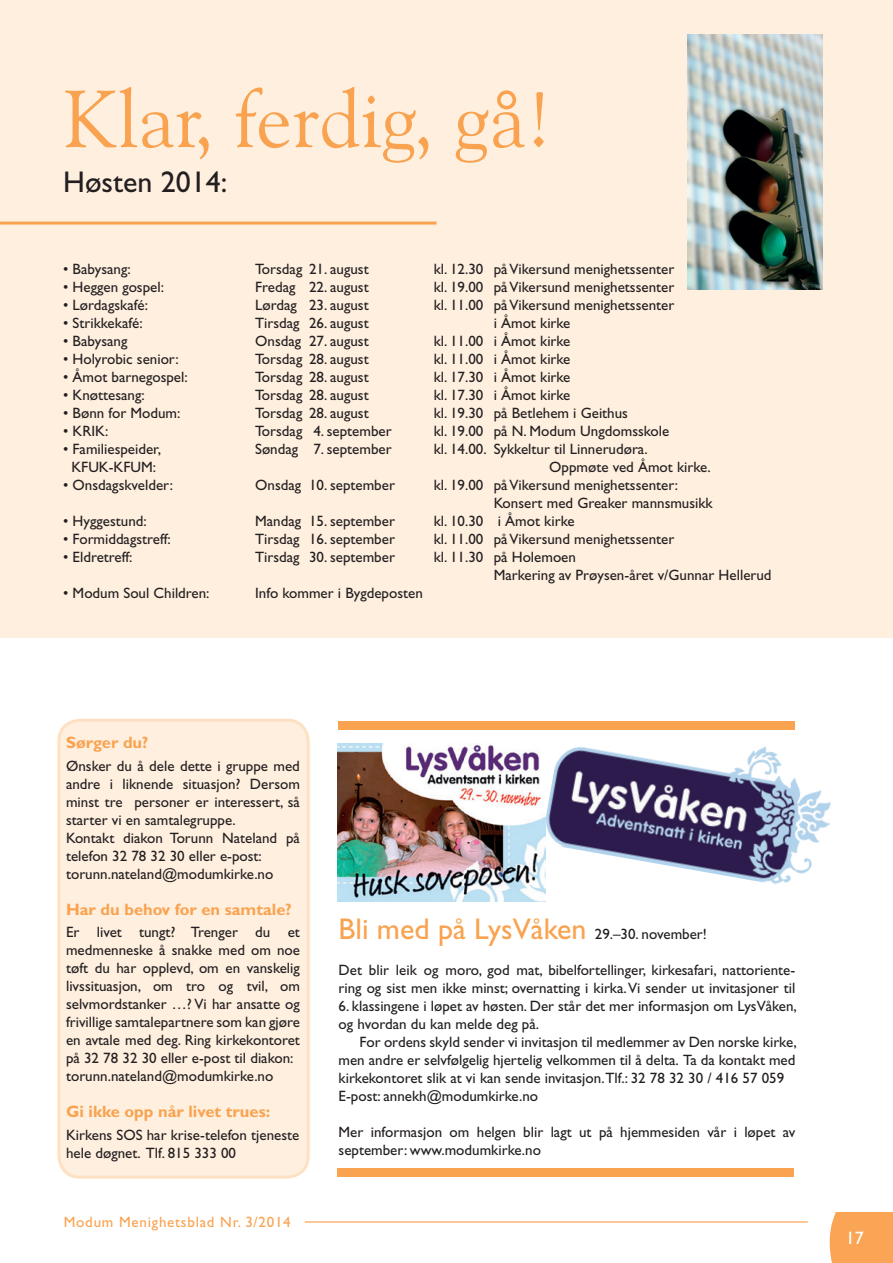
<style>
.page{position:relative;width:893px;height:1263px;background:#fff}
.page>*{position:absolute;margin:0;border:0;box-sizing:border-box;transform-origin:0 0}
.t1{font:81px "Goudy Old Style BT";color:#f9a350}
.t2{font:30px "Gill Sans";color:#f9a350}
.t3{font:30px "Gill Sans";color:#231f20}
.t4{font:18px "Gill Sans";color:#fff}
.t5{font:700 16.5px "Gill Sans";color:#f9a350}
.t6{font:15px/18px "Gill Sans";color:#231f20}
.t7{font:15px "Gill Sans";letter-spacing:.05em;color:#f9a350}
.s1{font-size:15px;color:#231f20}
</style>
<div class="page">
<div style="left:830px;top:1212px;width:63px;height:51px;background:#f9a555"></div>
<hr style="left:305px;top:1221px;width:502px;height:1px;background:#f9a350">
<div style="left:339px;top:722px;width:456px;height:8px;background:#f9a350"></div>
<div style="left:0;top:0;width:893px;height:638px;background:#feefdf"></div>
<img style="left:338px;top:743px;width:207px;height:159px">
<img style="left:541px;top:721px;width:290px;height:171px">
<img style="left:688px;top:34px;width:135px;height:255px">
<hr style="left:0;top:222px;width:437px;height:3px;background:#f9a350">
<div style="left:59px;top:720px;width:249px;height:457px;background:#feefdf;border-radius:21px"></div>
<div style="left:57px;top:719px;width:253px;height:460px;border:3px solid #fee0c2;border-radius:21px"></div>
<div style="left:337px;top:1168px;width:457px;height:9px;background:#f9a350"></div>
<h1 class="t1" style="left:63px;top:69px;width:491px">Klar, ferdig, gå!</h1>
<h2 class="t3" style="left:63px;top:164px;width:166px">Høsten 2014:</h2>
<p class="t6" style="left:63px;top:260px;width:69px">• Babysang:</p>
<p class="t6" style="left:255px;top:260px;width:115px">Torsdag 21. august</p>
<p class="t6" style="left:434px;top:260px;width:242px">kl. 12.30 på Vikersund menighetssenter</p>
<p class="t6" style="left:63px;top:278px;width:102px">• Heggen gospel:</p>
<p class="t6" style="left:255px;top:278px;width:115px">Fredag 22. august</p>
<p class="t6" style="left:434px;top:278px;width:242px">kl. 19.00 på Vikersund menighetssenter</p>
<p class="t6" style="left:63px;top:296px;width:86px">• Lørdagskafé:</p>
<p class="t6" style="left:255px;top:296px;width:115px">Lørdag 23. august</p>
<p class="t6" style="left:434px;top:296px;width:242px">kl. 11.00 på Vikersund menighetssenter</p>
<p class="t6" style="left:63px;top:314px;width:81px">• Strikkekafé:</p>
<p class="t6" style="left:255px;top:314px;width:115px">Tirsdag 26. august</p>
<p class="t6" style="left:494px;top:314px;width:78px">i Åmot kirke</p>
<p class="t6" style="left:63px;top:332px;width:66px">• Babysang</p>
<p class="t6" style="left:255px;top:332px;width:115px">Onsdag 27. august</p>
<p class="t6" style="left:434px;top:332px;width:138px">kl. 11.00 i Åmot kirke</p>
<p class="t6" style="left:63px;top:350px;width:117px">• Holyrobic senior:</p>
<p class="t6" style="left:255px;top:350px;width:115px">Torsdag 28. august</p>
<p class="t6" style="left:434px;top:350px;width:138px">kl. 11.00 i Åmot kirke</p>
<p class="t6" style="left:63px;top:368px;width:126px">• Åmot barnegospel:</p>
<p class="t6" style="left:255px;top:368px;width:115px">Torsdag 28. august</p>
<p class="t6" style="left:434px;top:368px;width:138px">kl. 17.30 i Åmot kirke</p>
<p class="t6" style="left:63px;top:386px;width:83px">• Knøttesang:</p>
<p class="t6" style="left:255px;top:386px;width:115px">Torsdag 28. august</p>
<p class="t6" style="left:434px;top:386px;width:138px">kl. 17.30 i Åmot kirke</p>
<p class="t6" style="left:63px;top:404px;width:119px">• Bønn for Modum:</p>
<p class="t6" style="left:255px;top:404px;width:115px">Torsdag 28. august</p>
<p class="t6" style="left:434px;top:404px;width:196px">kl. 19.30 på Betlehem i Geithus</p>
<p class="t6" style="left:63px;top:422px;width:47px">• KRIK:</p>
<p class="t6" style="left:255px;top:422px;width:138px">Torsdag 4. september</p>
<p class="t6" style="left:434px;top:422px;width:237px">kl. 19.00 på N. Modum Ungdomsskole</p>
<p class="t6" style="left:63px;top:440px;width:99px">• Familiespeider,</p>
<p class="t6" style="left:255px;top:440px;width:138px">Søndag 7. september</p>
<p class="t6" style="left:434px;top:440px;width:215px">kl. 14.00. Sykkeltur til Linnerudøra.</p>
<p class="t6" style="left:71px;top:458px;width:86px">KFUK-KFUM:</p>
<p class="t6" style="left:549px;top:458px;width:163px">Oppmøte ved Åmot kirke.</p>
<p class="t6" style="left:63px;top:476px;width:111px">• Onsdagskvelder:</p>
<p class="t6" style="left:255px;top:476px;width:141px">Onsdag 10. september</p>
<p class="t6" style="left:494px;top:476px;width:221px;text-indent:-60px">kl. 19.00 på Vikersund menighetssenter:<br>Konsert med Greaker mannsmusikk</p>
<p class="t6" style="left:63px;top:512px;width:85px">• Hyggestund:</p>
<p class="t6" style="left:255px;top:512px;width:141px">Mandag 15. september</p>
<p class="t6" style="left:434px;top:512px;width:142px">kl. 10.30 i Åmot kirke</p>
<p class="t6" style="left:63px;top:530px;width:109px">• Formiddagstreff:</p>
<p class="t6" style="left:255px;top:530px;width:141px">Tirsdag 16. september</p>
<p class="t6" style="left:434px;top:530px;width:242px">kl. 11.00 på Vikersund menighetssenter</p>
<p class="t6" style="left:63px;top:548px;width:71px">• Eldretreff:</p>
<p class="t6" style="left:255px;top:548px;width:141px">Tirsdag 30. september</p>
<p class="t6" style="left:494px;top:548px;width:279px;text-indent:-60px">kl. 11.30 på Holemoen<br>Markering av Prøysen-året v/Gunnar Hellerud</p>
<p class="t6" style="left:63px;top:584px;width:148px">• Modum Soul Children:</p>
<p class="t6" style="left:255px;top:584px;width:169px">Info kommer i Bygdeposten</p>
<p class="t5" style="left:66px;top:733px;width:84px">Sørger du?</p>
<p class="t6" style="left:66px;top:757px;width:235px">Ønsker du å dele dette i gruppe med andre i liknende situasjon? Dersom minst tre personer er interessert, så starter vi en samtalegruppe.<br>Kontakt diakon Torunn Nateland på telefon 32 78 32 30 eller e-post: torunn.nateland@modumkirke.no</p>
<p class="t5" style="left:66px;top:899px;width:227px">Har du behov for en samtale?</p>
<p class="t6" style="left:66px;top:923px;width:235px">Er livet tungt? Trenger du et medmenneske å snakke med om noe tøft du har opplevd, om en vanskelig livssituasjon, om tro og tvil, om selvmordstanker …? Vi har ansatte og frivillige samtalepartnere som kan gjøre en avtale med deg. Ring kirkekontoret på 32 78 32 30 eller e-post til diakon: torunn.nateland@modumkirke.no</p>
<p class="t5" style="left:66px;top:1102px;width:206px">Gi ikke opp når livet trues:</p>
<p class="t6" style="left:66px;top:1126px;width:235px">Kirkens SOS har krise-telefon tjeneste hele døgnet. Tlf. 815 333 00</p>
<p class="t7" style="left:64px;top:1213px;width:229px">Modum Menighetsblad Nr. 3/2014</p>
<h2 class="t2" style="left:339px;top:911px;width:370px">Bli med på LysVåken <span class="s1">29.–30. november!</span></h2>
<p class="t6" style="left:339px;top:961px;width:458px">Det blir leik og moro, god mat, bibelfortellinger, kirkesafari, nattoriente&shy;ring og sist men ikke minst; overnatting i kirka. Vi sender ut invitasjoner til</p>
<p class="t6" style="left:339px;top:997px;width:460px">6. klassingene i løpet av høsten. Der står det mer informasjon om LysVåken, og hvordan du kan melde deg på.</p>
<p class="t6" style="left:339px;top:1033px;width:460px;text-indent:21px">For ordens skyld sender vi invitasjon til medlemmer av Den norske kirke, men andre er selvfølgelig hjertelig velkommen til å delta. Ta da kontakt med kirkekontoret slik at vi kan sende invitasjon.Tlf.: 32 78 32 30 / 416 57 059<br>E-post: annekh@modumkirke.no</p>
<p class="t6" style="left:339px;top:1123px;width:458px">Mer informasjon om helgen blir lagt ut på hjemmesiden vår i løpet av september: www.modumkirke.no</p>
<p class="t4" style="left:846px;top:1227px;width:19px">17</p>
</div>
